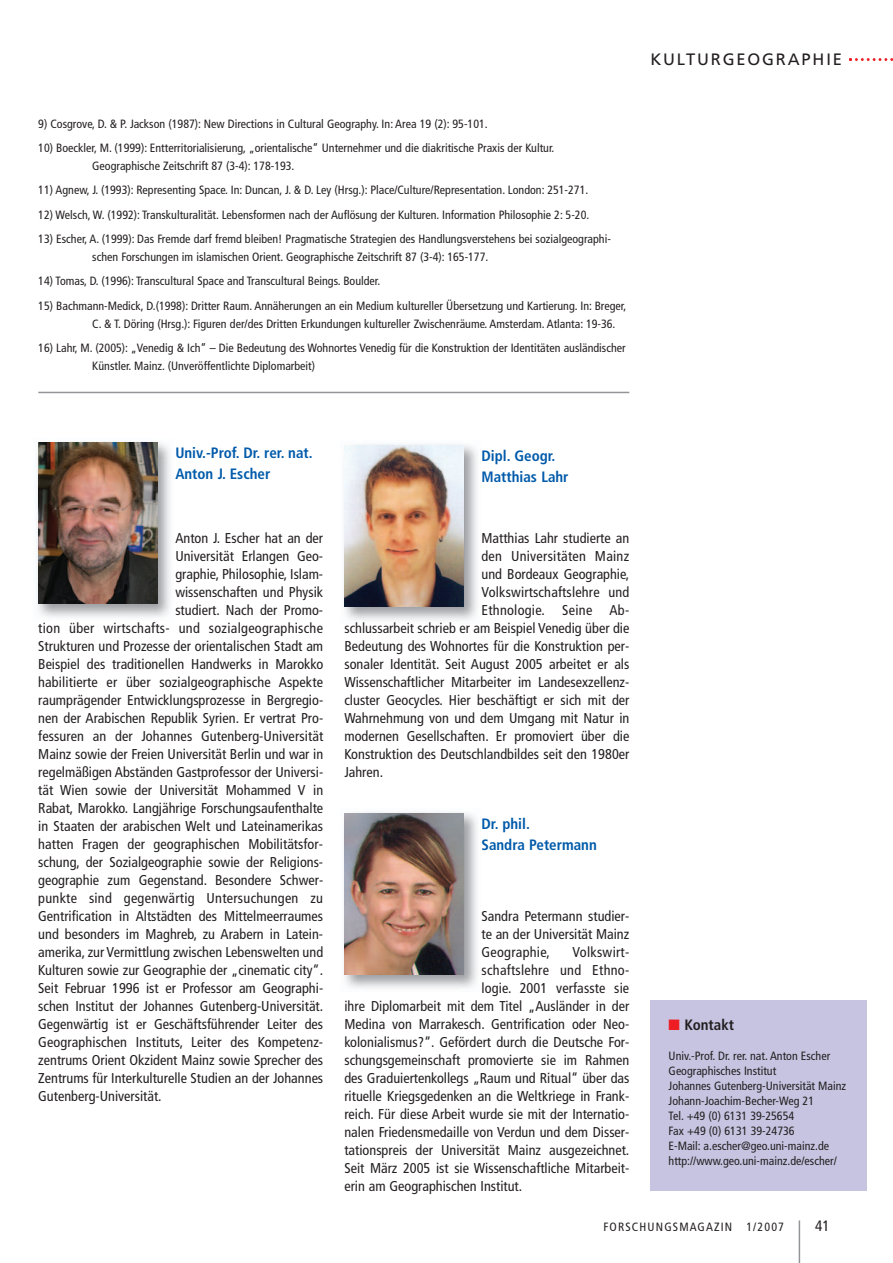
<style>
.page{position:relative;width:893px;height:1263px;background:#fff}
.page>*{position:absolute;margin:0;border:0;box-sizing:border-box;transform-origin:0 0}
.t1{font:16.5px "Frutiger";letter-spacing:.11em;color:#231f20}
.t2{font:700 condensed 15px/21px "Frutiger";color:#015aaa}
.t3{font:700 condensed 15px "Frutiger";color:#231f20}
.t4{font:condensed 15px "Frutiger";color:#231f20}
.t5{font:condensed 14.25px/18px "Frutiger";color:#231f20;text-align:justify}
.t6{font:condensed 14.25px "Frutiger";letter-spacing:.02em;color:#231f20}
.t7{font:condensed 12px/15px "Frutiger";color:#231f20}
.t8{font:condensed 12px "Frutiger";letter-spacing:.095em;color:#231f20}
.s1{color:#ee1d23}
</style>
<div class="page">
<svg style="left:849px;top:58px;width:44px;height:3px"></svg>
<hr style="left:799px;top:1220px;width:1px;height:43px;background:#939598">
<hr style="left:38px;top:392px;width:591px;height:1px;background:#939598">
<img style="left:37px;top:442px;width:133px;height:176px">
<div style="left:651px;top:1000px;width:216px;height:191px;background:#c6c4e1"></div>
<img style="left:38px;top:442px;width:119px;height:162px">
<img style="left:344px;top:444px;width:133px;height:177px">
<img style="left:344px;top:446px;width:119px;height:161px">
<img style="left:344px;top:812px;width:133px;height:177px">
<img style="left:344px;top:813px;width:119px;height:162px">
<p class="t7" style="left:38px;top:117px;width:451px">9) Cosgrove, D. &amp; P. Jackson (1987): New Directions in Cultural Geography. In: Area 19 (2): 95-101.</p>
<p class="t7" style="left:92px;top:140px;width:464px;line-height:18px;text-indent:-54px">10) Boeckler, M. (1999): Entterritorialisierung, „orientalische“ Unternehmer und die diakritische Praxis der Kultur.<br>Geographische Zeitschrift 87 (3-4): 178-193.</p>
<p class="t7" style="left:38px;top:184px;width:552px">11) Agnew, J. (1993): Representing Space. In: Duncan, J. &amp; D. Ley (Hrsg.): Place/Culture/Representation. London: 251-271.</p>
<p class="t7" style="left:38px;top:208px;width:553px">12) Welsch, W. (1992): Transkulturalität. Lebensformen nach der Auflösung der Kulturen. Information Philosophie 2: 5-20.</p>
<p class="t7" style="left:92px;top:231px;width:520px;line-height:18px;text-indent:-54px">13) Escher, A. (1999): Das Fremde darf fremd bleiben! Pragmatische Strategien des Handlungsverstehens bei sozialgeographi&shy;schen Forschungen im islamischen Orient. Geographische Zeitschrift 87 (3-4): 165-177.</p>
<p class="t7" style="left:38px;top:275px;width:343px">14) Tomas, D. (1996): Transcultural Space and Transcultural Beings. Boulder.</p>
<p class="t7" style="left:92px;top:298px;width:535px;line-height:18px;text-indent:-54px">15) Bachmann-Medick, D.(1998): Dritter Raum. Annäherungen an ein Medium kultureller Übersetzung und Kartierung. In: Breger,<br>C. &amp; T. Döring (Hrsg.): Figuren der/des Dritten Erkundungen kultureller Zwischenräume. Amsterdam. Atlanta: 19-36.</p>
<p class="t7" style="left:92px;top:340px;width:535px;line-height:18px;text-indent:-54px">16) Lahr, M. (2005): „Venedig &amp; Ich“ – Die Bedeutung des Wohnortes Venedig für die Konstruktion der Identitäten ausländischer<br>Künstler. Mainz. (Unveröffentlichte Diplomarbeit)</p>
<p class="t1" style="left:650px;top:52px;width:193px">KULTURGEOGRAPHIE</p>
<p class="t2" style="left:175px;top:444px;width:139px">Univ.-Prof. Dr. rer. nat.<br>Anton J. Escher</p>
<p class="t5" style="left:175px;top:530px;width:149px">Anton J. Escher hat an der</p>
<p class="t5" style="left:175px;top:548px;width:149px">Universität Erlangen Geo-</p>
<p class="t5" style="left:175px;top:566px;width:149px">graphie, Philosophie, Islam-</p>
<p class="t5" style="left:175px;top:584px;width:149px">wissenschaften und Physik</p>
<p class="t5" style="left:175px;top:602px;width:149px">studiert. Nach der Promo-</p>
<p class="t6" style="left:38px;top:622px;width:286px">tion über wirtschafts- und sozialgeographische</p>
<p class="t5" style="left:38px;top:638px;width:286px">Strukturen und Prozesse der orientalischen Stadt am</p>
<p class="t5" style="left:38px;top:656px;width:286px">Beispiel des traditionellen Handwerks in Marokko</p>
<p class="t5" style="left:38px;top:674px;width:286px">habilitierte er über sozialgeographische Aspekte</p>
<p class="t5" style="left:38px;top:692px;width:286px">raumprägender Entwicklungsprozesse in Bergregio-</p>
<p class="t5" style="left:38px;top:710px;width:286px">nen der Arabischen Republik Syrien. Er vertrat Pro-</p>
<p class="t5" style="left:38px;top:728px;width:287px">fessuren an der Johannes Gutenberg-Universität</p>
<p class="t5" style="left:38px;top:746px;width:287px">Mainz sowie der Freien Universität Berlin und war in</p>
<p class="t5" style="left:38px;top:764px;width:286px">regelmäßigen Abständen Gastprofessor der Universi-</p>
<p class="t5" style="left:38px;top:782px;width:286px">tät Wien sowie der Universität Mohammed V in</p>
<p class="t5" style="left:38px;top:800px;width:286px">Rabat, Marokko. Langjährige Forschungsaufenthalte</p>
<p class="t5" style="left:38px;top:818px;width:286px">in Staaten der arabischen Welt und Lateinamerikas</p>
<p class="t5" style="left:38px;top:836px;width:286px">hatten Fragen der geographischen Mobilitätsfor-</p>
<p class="t5" style="left:38px;top:854px;width:286px">schung, der Sozialgeographie sowie der Religions-</p>
<p class="t5" style="left:38px;top:872px;width:286px">geographie zum Gegenstand. Besondere Schwer-</p>
<p class="t6" style="left:38px;top:892px;width:286px">punkte sind gegenwärtig Untersuchungen zu</p>
<p class="t5" style="left:38px;top:908px;width:286px">Gentrification in Altstädten des Mittelmeerraumes</p>
<p class="t5" style="left:38px;top:926px;width:286px">und besonders im Maghreb, zu Arabern in Latein-</p>
<p class="t5" style="left:38px;top:944px;width:286px">amerika, zur Vermittlung zwischen Lebenswelten und</p>
<p class="t5" style="left:38px;top:962px;width:286px">Kulturen sowie zur Geographie der „cinematic city“.</p>
<p class="t5" style="left:38px;top:980px;width:286px">Seit Februar 1996 ist er Professor am Geographi-</p>
<p class="t5" style="left:38px;top:998px;width:286px">schen Institut der Johannes Gutenberg-Universität.</p>
<p class="t5" style="left:38px;top:1016px;width:286px">Gegenwärtig ist er Geschäftsführender Leiter des</p>
<p class="t5" style="left:38px;top:1034px;width:286px">Geographischen Instituts, Leiter des Kompetenz-</p>
<p class="t5" style="left:38px;top:1052px;width:286px">zentrums Orient Okzident Mainz sowie Sprecher des</p>
<p class="t5" style="left:38px;top:1070px;width:286px">Zentrums für Interkulturelle Studien an der Johannes</p>
<p class="t5" style="left:38px;top:1088px;width:125px">Gutenberg-Universität.</p>
<p class="t2" style="left:481px;top:447px;width:89px">Dipl. Geogr.<br>Matthias Lahr</p>
<p class="t5" style="left:481px;top:530px;width:149px">Matthias Lahr studierte an</p>
<p class="t6" style="left:481px;top:550px;width:149px">den Universitäten Mainz</p>
<p class="t5" style="left:481px;top:566px;width:149px">und Bordeaux Geographie,</p>
<p class="t5" style="left:481px;top:584px;width:149px">Volkswirtschaftslehre und</p>
<p class="t6" style="left:481px;top:604px;width:149px">Ethnologie. Seine Ab-</p>
<p class="t5" style="left:344px;top:620px;width:286px">schlussarbeit schrieb er am Beispiel Venedig über die</p>
<p class="t5" style="left:344px;top:638px;width:286px">Bedeutung des Wohnortes für die Konstruktion per-</p>
<p class="t5" style="left:344px;top:656px;width:286px">sonaler Identität. Seit August 2005 arbeitet er als</p>
<p class="t5" style="left:344px;top:674px;width:286px">Wissenschaftlicher Mitarbeiter im Landesexzellenz-</p>
<p class="t5" style="left:344px;top:692px;width:286px">cluster Geocycles. Hier beschäftigt er sich mit der</p>
<p class="t5" style="left:344px;top:710px;width:286px">Wahrnehmung von und dem Umgang mit Natur in</p>
<p class="t5" style="left:344px;top:728px;width:286px">modernen Gesellschaften. Er promoviert über die</p>
<p class="t5" style="left:344px;top:746px;width:286px">Konstruktion des Deutschlandbildes seit den 1980er</p>
<p class="t5" style="left:344px;top:764px;width:40px">Jahren.</p>
<p class="t2" style="left:481px;top:815px;width:117px">Dr. phil.<br>Sandra Petermann</p>
<p class="t5" style="left:481px;top:908px;width:149px">Sandra Petermann studier&shy;te an der Universität Mainz Geographie,</p>
<p class="t6" style="left:572px;top:946px;width:58px">Volkswirt-</p>
<p class="t6" style="left:481px;top:964px;width:149px">schaftslehre und Ethno-</p>
<p class="t5" style="left:481px;top:980px;width:149px">logie. 2001 verfasste sie</p>
<p class="t5" style="left:344px;top:998px;width:286px">ihre Diplomarbeit mit dem Titel „Ausländer in der</p>
<p class="t5" style="left:344px;top:1016px;width:286px">Medina von Marrakesch. Gentrification oder Neo-</p>
<p class="t5" style="left:344px;top:1034px;width:286px">kolonialismus?“. Gefördert durch die Deutsche For-</p>
<p class="t5" style="left:344px;top:1052px;width:286px">schungsgemeinschaft promovierte sie im Rahmen</p>
<p class="t5" style="left:344px;top:1070px;width:286px">des Graduiertenkollegs „Raum und Ritual“ über das</p>
<p class="t5" style="left:344px;top:1088px;width:286px">rituelle Kriegsgedenken an die Weltkriege in Frank-</p>
<p class="t5" style="left:344px;top:1106px;width:286px">reich. Für diese Arbeit wurde sie mit der Internatio-</p>
<p class="t5" style="left:344px;top:1124px;width:286px">nalen Friedensmedaille von Verdun und dem Disser-</p>
<p class="t5" style="left:344px;top:1142px;width:286px">tationspreis der Universität Mainz ausgezeichnet.</p>
<p class="t5" style="left:344px;top:1160px;width:286px">Seit März 2005 ist sie Wissenschaftliche Mitarbeit-</p>
<p class="t5" style="left:344px;top:1178px;width:179px">erin am Geographischen Institut.</p>
<p class="t3" style="left:669px;top:1018px;width:67px"><span class="s1">■</span> Kontakt</p>
<p class="t7" style="left:669px;top:1049px;width:179px">Univ.-Prof. Dr. rer. nat. Anton Escher Geographisches Institut<br>Johannes Gutenberg-Universität Mainz Johann-Joachim-Becher-Weg 21<br>Tel. +49 (0) 6131 39-25654<br>Fax +49 (0) 6131 39-24736<br>E-Mail: a.escher@geo.uni-mainz.de http://www.geo.uni-mainz.de/escher/</p>
<p class="t8" style="left:603px;top:1222px;width:182px">FORSCHUNGSMAGAZIN 1/2007</p>
<p class="t4" style="left:815px;top:1220px;width:16px">41</p>
</div>
